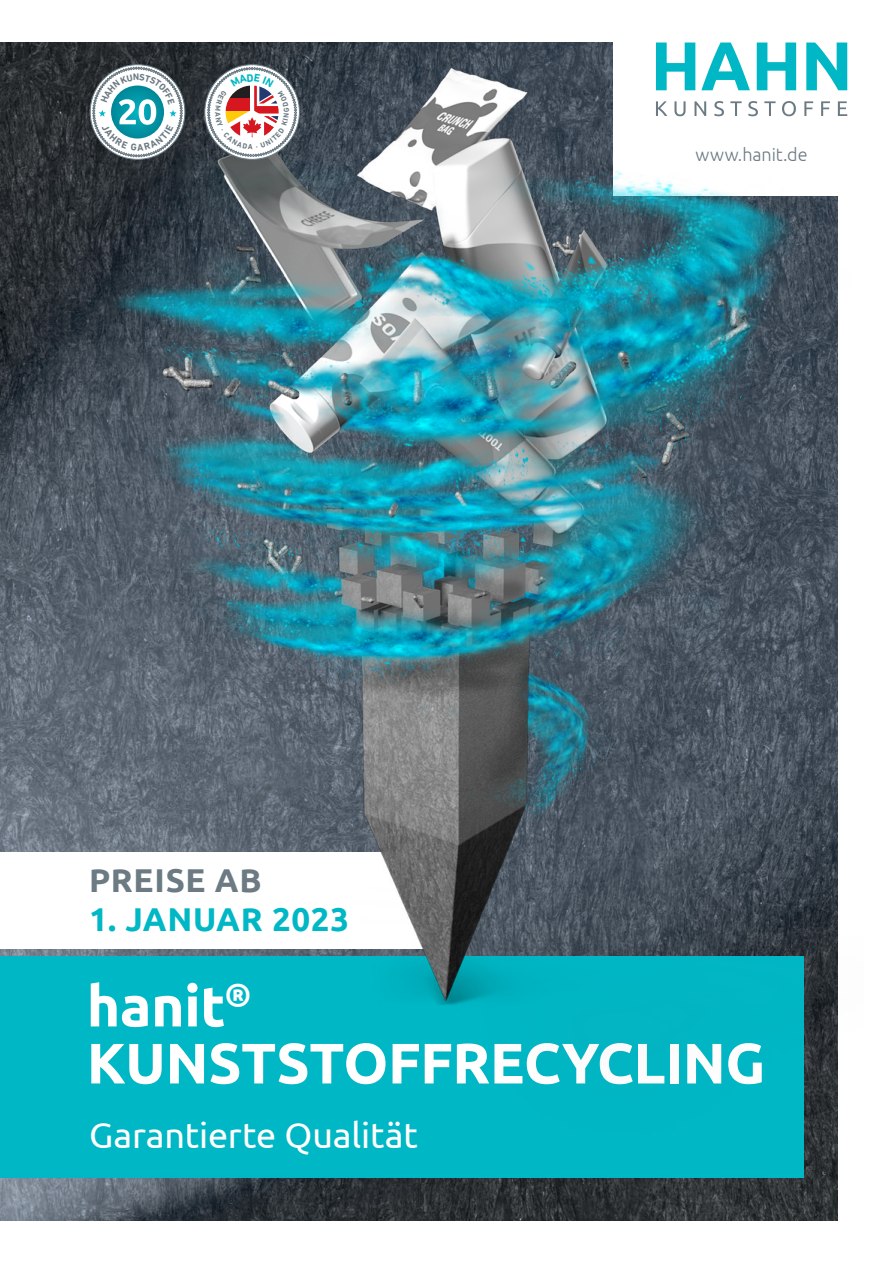
<style>
.page{position:relative;width:893px;height:1263px;background:#fff}
.page>*{position:absolute;margin:0;border:0;box-sizing:border-box;transform-origin:0 0}
.t1{font:700 57px/57px "Ubuntu";letter-spacing:-.005em;color:#fff}
.t2{font:36px "Ubuntu";letter-spacing:-.005em;color:#fff}
.t3{font:700 33px "Ubuntu";letter-spacing:.02em;color:#00b7c5}
.t4{font:700 33px "Ubuntu";letter-spacing:.02em;color:#6b7a83}
.t5{font:300 18px "Ubuntu";letter-spacing:-.005em;color:#6b7a83}
</style>
<div class="page">
<img style="left:0;top:43px;width:838px;height:1177px">
<div style="left:0;top:852px;width:446px;height:96px;background:#fff"></div>
<div style="left:0;top:957px;width:804px;height:221px;background:#00b7c5"></div>
<img style="left:13px;top:42px;width:835px;height:1108px">
<svg style="left:207px;top:67px;width:90px;height:90px"></svg>
<svg style="left:92px;top:67px;width:91px;height:90px"></svg>
<p class="t4" style="left:89px;top:860px;width:174px">PREISE AB</p>
<p class="t3" style="left:89px;top:899px;width:261px">1. JANUAR 2023</p>
<p class="t5" style="left:696px;top:143px;width:114px">www.hanit.de</p>
<p class="t1" style="left:87px;top:977px;width:680px">hanit<sup>®<br></sup>KUNSTSTOFFRECYCLING</p>
<p class="t2" style="left:89px;top:1113px;width:330px">Garantierte Qualität</p>
</div>
